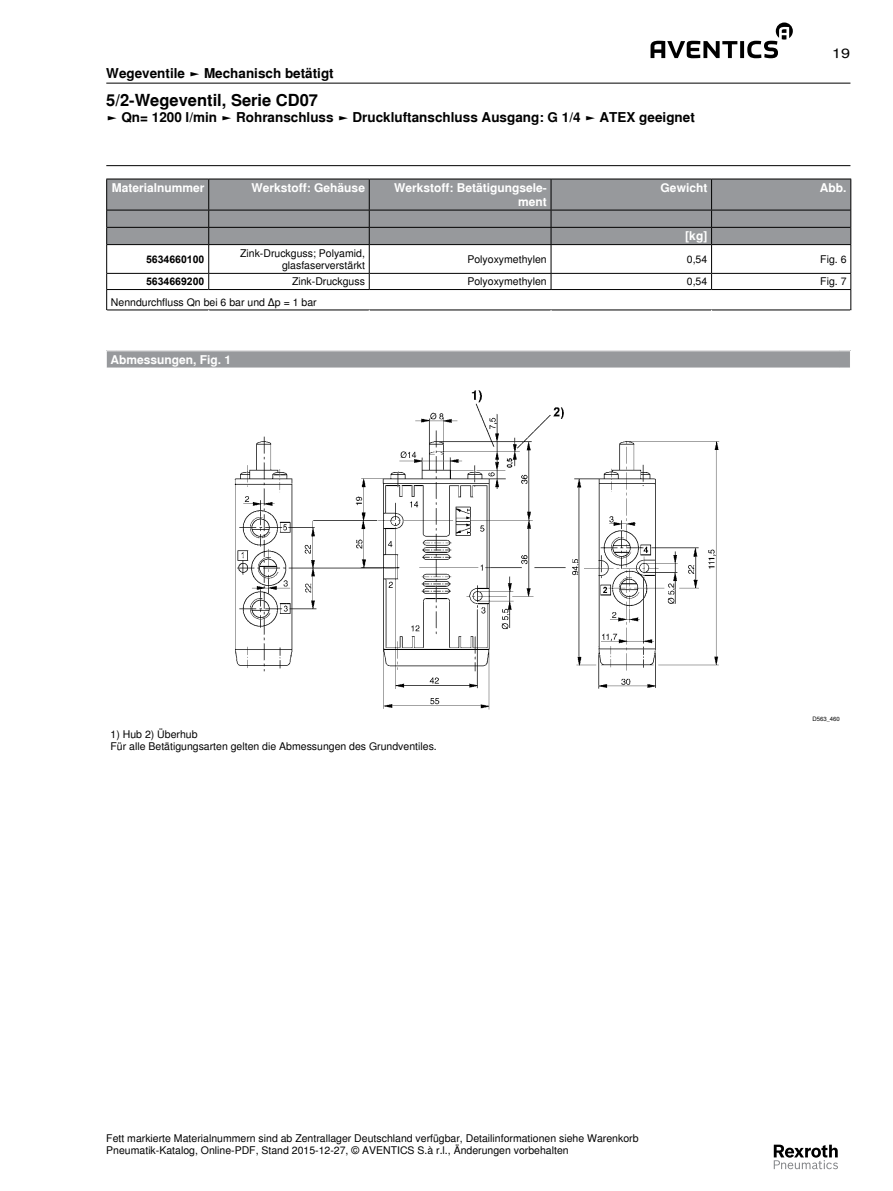
<style>
.page{position:relative;width:893px;height:1191px;background:#fff}
.page>*{position:absolute;margin:0;border:0;box-sizing:border-box;transform-origin:0 0}
.t1{font:700 16.5px "Nimbus Sans Global";color:#000}
.t2{font:700 13.5px "Nimbus Sans Global";color:#000}
.t3{font:13.5px "Nimbus Sans Global";color:#000;scale:1.2 1}
.t4{font:700 12px/13.8px "Nimbus Sans Global";color:#fff;text-align:right}
.t5{font:10.5px/12.6px "Nimbus Sans Global";color:#000}
.t6{font:700 10.5px "Arial";color:#000}
.t7{font:6px "Nimbus Sans Global";color:#000}
</style>
<div class="page">
<svg style="left:650px;top:23px;width:143px;height:35px"></svg>
<svg style="left:774px;top:1144px;width:64px;height:25px"></svg>
<hr style="left:106px;top:83px;width:744px;height:1px;background:#000">
<hr style="left:106px;top:165px;width:744px;height:1px;background:#000">
<div style="left:107px;top:180px;width:743px;height:64px;background:#97999c"></div>
<hr style="left:106px;top:179px;width:103px;height:1px;background:#000">
<hr style="left:106px;top:179px;width:1px;height:31px;background:#000">
<hr style="left:209px;top:179px;width:160px;height:1px;background:#000">
<hr style="left:369px;top:179px;width:182px;height:1px;background:#000">
<hr style="left:551px;top:179px;width:161px;height:1px;background:#000">
<hr style="left:712px;top:179px;width:139px;height:1px;background:#000">
<hr style="left:850px;top:179px;width:1px;height:31px;background:#000">
<hr style="left:106px;top:244px;width:103px;height:1px;background:#000">
<hr style="left:209px;top:244px;width:160px;height:1px;background:#000">
<hr style="left:369px;top:244px;width:182px;height:1px;background:#000">
<hr style="left:551px;top:244px;width:161px;height:1px;background:#000">
<hr style="left:712px;top:244px;width:139px;height:1px;background:#000">
<hr style="left:106px;top:273px;width:103px;height:1px;background:#000">
<hr style="left:209px;top:273px;width:160px;height:1px;background:#000">
<hr style="left:369px;top:273px;width:182px;height:1px;background:#000">
<hr style="left:551px;top:273px;width:161px;height:1px;background:#000">
<hr style="left:712px;top:273px;width:139px;height:1px;background:#000">
<hr style="left:106px;top:289px;width:103px;height:1px;background:#000">
<hr style="left:209px;top:289px;width:160px;height:1px;background:#000">
<hr style="left:369px;top:289px;width:182px;height:1px;background:#000">
<hr style="left:551px;top:289px;width:161px;height:1px;background:#000">
<hr style="left:712px;top:289px;width:139px;height:1px;background:#000">
<hr style="left:208px;top:179px;width:1px;height:31px;background:#000">
<hr style="left:369px;top:179px;width:1px;height:31px;background:#000">
<hr style="left:551px;top:179px;width:1px;height:31px;background:#000">
<hr style="left:711px;top:179px;width:1px;height:31px;background:#000">
<hr style="left:107px;top:210px;width:102px;height:1px;background:#000">
<hr style="left:209px;top:210px;width:160px;height:1px;background:#000">
<hr style="left:369px;top:210px;width:182px;height:1px;background:#000">
<hr style="left:551px;top:210px;width:161px;height:1px;background:#000">
<hr style="left:712px;top:210px;width:138px;height:1px;background:#000">
<hr style="left:107px;top:227px;width:102px;height:1px;background:#000">
<hr style="left:209px;top:227px;width:160px;height:1px;background:#000">
<svg style="left:208px;top:210px;width:1px;height:79px"></svg>
<hr style="left:369px;top:227px;width:182px;height:1px;background:#000">
<svg style="left:369px;top:210px;width:1px;height:79px"></svg>
<hr style="left:551px;top:227px;width:161px;height:1px;background:#000">
<svg style="left:551px;top:210px;width:1px;height:79px"></svg>
<hr style="left:712px;top:227px;width:138px;height:1px;background:#000">
<svg style="left:711px;top:210px;width:1px;height:79px"></svg>
<hr style="left:106px;top:310px;width:103px;height:1px;background:#000">
<hr style="left:209px;top:310px;width:160px;height:1px;background:#000">
<hr style="left:369px;top:310px;width:182px;height:1px;background:#000">
<hr style="left:551px;top:310px;width:161px;height:1px;background:#000">
<hr style="left:712px;top:310px;width:139px;height:1px;background:#000">
<svg style="left:106px;top:210px;width:1px;height:101px"></svg>
<svg style="left:850px;top:210px;width:1px;height:101px"></svg>
<div style="left:106px;top:351px;width:744px;height:17px;background:#97999c"></div>
<svg style="left:106px;top:350px;width:11px;height:18px"></svg>
<svg style="left:840px;top:350px;width:11px;height:18px"></svg>
<img style="left:234px;top:390px;width:486px;height:320px">
<p class="t2" style="left:106px;top:63px;width:229px">Wegeventile ► Mechanisch betätigt</p>
<h1 class="t1" style="left:106px;top:87px;width:213px">5/2-Wegeventil, Serie CD07</h1>
<p class="t2" style="left:106px;top:107px;width:590px">► Qn= 1200 l/min ► Rohranschluss ► Druckluftanschluss Ausgang: G 1/4 ► ATEX geeignet</p>
<p class="t3" style="left:832px;top:43px;width:17px">19</p>
<p class="t4" style="left:112px;top:181px;width:94px">Materialnummer</p>
<p class="t4" style="left:252px;top:181px;width:115px">Werkstoff: Gehäuse</p>
<p class="t4" style="left:394px;top:181px;width:154px">Werkstoff: Betätigungsele&shy;ment</p>
<p class="t4" style="left:661px;top:181px;width:48px">Gewicht</p>
<p class="t4" style="left:820px;top:181px;width:28px">Abb.</p>
<p class="t4" style="left:685px;top:229px;width:23px">[kg]</p>
<p class="t6" style="left:146px;top:252px;width:60px">5634660100</p>
<p class="t5" style="left:240px;top:246px;width:126px;text-align:right">Zink-Druckguss; Polyamid, glasfaserverstärkt</p>
<p class="t5" style="left:467px;top:252px;width:81px">Polyoxymethylen</p>
<p class="t5" style="left:687px;top:252px;width:22px">0,54</p>
<p class="t5" style="left:820px;top:252px;width:28px">Fig. 6</p>
<p class="t6" style="left:146px;top:274px;width:60px">5634669200</p>
<p class="t5" style="left:292px;top:275px;width:74px">Zink-Druckguss</p>
<p class="t5" style="left:467px;top:275px;width:81px">Polyoxymethylen</p>
<p class="t5" style="left:687px;top:275px;width:22px">0,54</p>
<p class="t5" style="left:820px;top:275px;width:28px">Fig. 7</p>
<p class="t5" style="left:111px;top:295px;width:207px">Nenndurchfluss Qn bei 6 bar und Δp = 1 bar</p>
<p class="t4" style="left:111px;top:352px;width:122px">Abmessungen, Fig. 1</p>
<p class="t5" style="left:111px;top:727px;width:328px">1) Hub 2) Überhub<br>Für alle Betätigungsarten gelten die Abmessungen des Grundventiles.</p>
<p class="t5" style="left:106px;top:1131px;width:534px">Fett markierte Materialnummern sind ab Zentrallager Deutschland verfügbar, Detailinformationen siehe Warenkorb<br>Pneumatik-Katalog, Online-PDF, Stand 2015-12-27, © AVENTICS S.à r.l., Änderungen vorbehalten</p>
<p class="t7" style="left:812px;top:715px;width:29px">D563_460</p>
</div>
